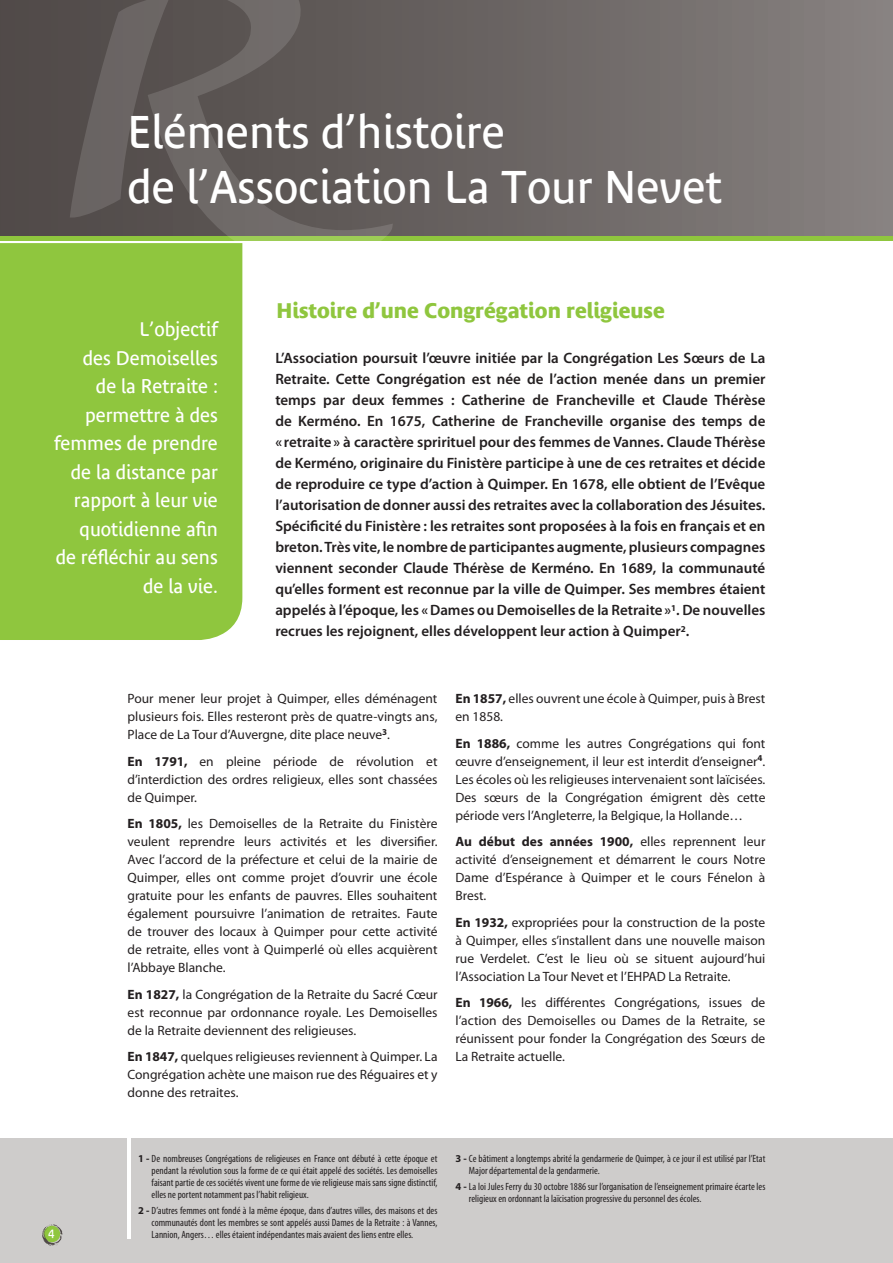
<style>
.page{position:relative;width:893px;height:1263px;background:#fff}
.page>*{position:absolute;margin:0;border:0;box-sizing:border-box;transform-origin:0 0}
.t1{font:45.6px "Bienvenue Beta";color:#fff}
.t2{font:700 21px "Bienvenue Beta";color:#8fc63e}
.t3{font:19.5px/28.5px "Bienvenue Beta";color:#fff;text-align:right}
.t4{font:600 15px/21px "Myriad Pro";color:#231f20;text-align:justify}
.t5{font:13.5px/18px "Myriad Pro";color:#231f20;text-align:justify}
.t6{font:11.85px "Bienvenue Beta";color:#fff}
.t7{font:condensed 10.5px/12px "Myriad Pro";color:#231f20;text-align:justify}
.s1{font-weight:700}
.s2{font-weight:700;font-stretch:normal}
</style>
<div class="page">
<svg style="left:0;top:0;width:893px;height:235px;background:#706a68"></svg>
<svg style="left:70px;top:0;width:323px;height:266px;background:#696561"></svg>
<div style="left:0;top:1138px;width:893px;height:125px;background:#cecccb"></div>
<hr style="left:128px;top:1137px;width:3px;height:101px;background:#fff">
<div style="left:0;top:243px;width:242px;height:397px;background:#8fc63e"></div>
<svg style="left:42px;top:1224px;width:21px;height:22px"></svg>
<p class="t1" style="left:128px;top:106px;width:379px">Eléments d’histoire</p>
<p class="t1" style="left:128px;top:161px;width:596px">de l’Association La Tour Nevet</p>
<p class="t3" style="left:140px;top:315px;width:80px">L’objectif</p>
<p class="t3" style="left:83px;top:344px;width:137px">des Demoiselles</p>
<p class="t3" style="left:96px;top:372px;width:123px">de la Retraite :</p>
<p class="t3" style="left:54px;top:401px;width:165px">permettre à des femmes de prendre de la distance par rapport à leur vie quotidienne afin</p>
<p class="t3" style="left:56px;top:543px;width:164px">de réfléchir au sens de la vie.</p>
<p class="t2" style="left:276px;top:299px;width:390px">Histoire d’une Congrégation religieuse</p>
<p class="t4" style="left:275px;top:347px;width:492px">L’Association poursuit l’œuvre initiée par la Congrégation Les Sœurs de La Retraite. Cette Congrégation est née de l’action menée dans un premier temps par deux femmes : Catherine de Francheville et Claude Thérèse de Kerméno. En 1675, Catherine de Francheville organise des temps de « retraite» à caractère sprirituel pour des femmes de Vannes. Claude Thérèse de Kerméno, originaire du Finistère participe à une de ces retraites et décide de reproduire ce type d’action à Quimper. En 1678, elle obtient de l’Evêque l’autorisation de donner aussi des retraites avec la collaboration des Jésuites.<br>Spécificité du Finistère : les retraites sont proposées à la fois en français et en breton. Très vite, le nombre de participantes augmente, plusieurs compagnes viennent seconder Claude Thérèse de Kerméno. En 1689, la communauté qu’elles forment est reconnue par la ville de Quimper. Ses membres étaient appelés à l’époque, les «Dames ou Demoiselles de la Retraite»<sup>1</sup>. De nouvelles recrues les rejoignent, elles développent leur action à Quimper<sup>2</sup>.</p>
<p class="t6" style="left:49px;top:1226px;width:7px">4</p>
<p class="t5" style="left:128px;top:689px;width:311px">Pour mener leur projet à Quimper, elles déménagent plusieurs fois. Elles resteront près de quatre-vingts ans, Place de La Tour d’Auvergne, dite place neuve<sup>3</sup>.</p>
<p class="t5" style="left:128px;top:752px;width:311px"><span class="s1">En 1791,</span> en pleine période de révolution et d’interdiction des ordres religieux, elles sont chassées de Quimper.</p>
<p class="t5" style="left:128px;top:814px;width:311px"><span class="s1">En 1805,</span> les Demoiselles de la Retraite du Finistère veulent reprendre leurs activités et les diversifier.<br>Avec l’accord de la préfecture et celui de la mairie de Quimper, elles ont comme projet d’ouvrir une école gratuite pour les enfants de pauvres. Elles souhaitent également poursuivre l’animation de retraites. Faute de trouver des locaux à Quimper pour cette activité de retraite, elles vont à Quimperlé où elles acquièrent l’Abbaye Blanche.</p>
<p class="t5" style="left:128px;top:985px;width:311px"><span class="s1">En 1827,</span> la Congrégation de la Retraite du Sacré Cœur est reconnue par ordonnance royale. Les Demoiselles de la Retraite deviennent des religieuses.</p>
<p class="t5" style="left:128px;top:1047px;width:311px"><span class="s1">En 1847,</span> quelques religieuses reviennent à Quimper. La Congrégation achète une maison rue des Réguaires et y donne des retraites.</p>
<p class="t5" style="left:455px;top:689px;width:311px"><span class="s1">En 1857,</span> elles ouvrent une école à Quimper, puis à Brest en 1858.</p>
<p class="t5" style="left:455px;top:734px;width:311px"><span class="s1">En 1886,</span> comme les autres Congrégations qui font œuvre d’enseignement, il leur est interdit d’enseigner<sup>4</sup>.<br>Les écoles où les religieuses intervenaient sont laïcisées.<br>Des sœurs de la Congrégation émigrent dès cette période vers l’Angleterre, la Belgique, la Hollande…</p>
<p class="t5" style="left:455px;top:832px;width:311px"><span class="s1">Au début des années 1900,</span> elles reprennent leur activité d’enseignement et démarrent le cours Notre Dame d’Espérance à Quimper et le cours Fénelon à Brest.</p>
<p class="t5" style="left:455px;top:913px;width:311px"><span class="s1">En 1932,</span> expropriées pour la construction de la poste à Quimper, elles s’installent dans une nouvelle maison rue Verdelet. C’est le lieu où se situent aujourd’hui l’Association La Tour Nevet et l’EHPAD La Retraite.</p>
<p class="t5" style="left:455px;top:993px;width:311px"><span class="s1">En 1966,</span> les différentes Congrégations, issues de l’action des Demoiselles ou Dames de la Retraite, se réunissent pour fonder la Congrégation des Sœurs de La Retraite actuelle.</p>
<p class="t7" style="left:152px;top:1152px;width:287px;text-indent:-13px"><span class="s2">1 -</span> De nombreuses Congrégations de religieuses en France ont débuté à cette époque et pendant la révolution sous la forme de ce qui était appelé des sociétés. Les demoiselles faisant partie de ces sociétés vivent une forme de vie religieuse mais sans signe distinctif, elles ne portent notamment pas l’habit religieux.</p>
<p class="t7" style="left:152px;top:1205px;width:287px;text-indent:-13px"><span class="s2">2 -</span> D’autres femmes ont fondé à la même époque, dans d’autres villes, des maisons et des communautés dont les membres se sont appelés aussi Dames de la Retraite : à Vannes, Lannion, Angers… elles étaient indépendantes mais avaient des liens entre elles.</p>
<p class="t7" style="left:469px;top:1152px;width:298px;text-indent:-13px"><span class="s2">3 -</span> Ce bâtiment a longtemps abrité la gendarmerie de Quimper, à ce jour il est utilisé par l’Etat<br>Major départemental de la gendarmerie.</p>
<p class="t7" style="left:469px;top:1181px;width:298px;text-indent:-13px"><span class="s2">4 -</span> La loi Jules Ferry du 30 octobre 1886 sur l’organisation de l’enseignement primaire écarte les religieux en ordonnant la laïcisation progressive du personnel des écoles.</p>
</div>
